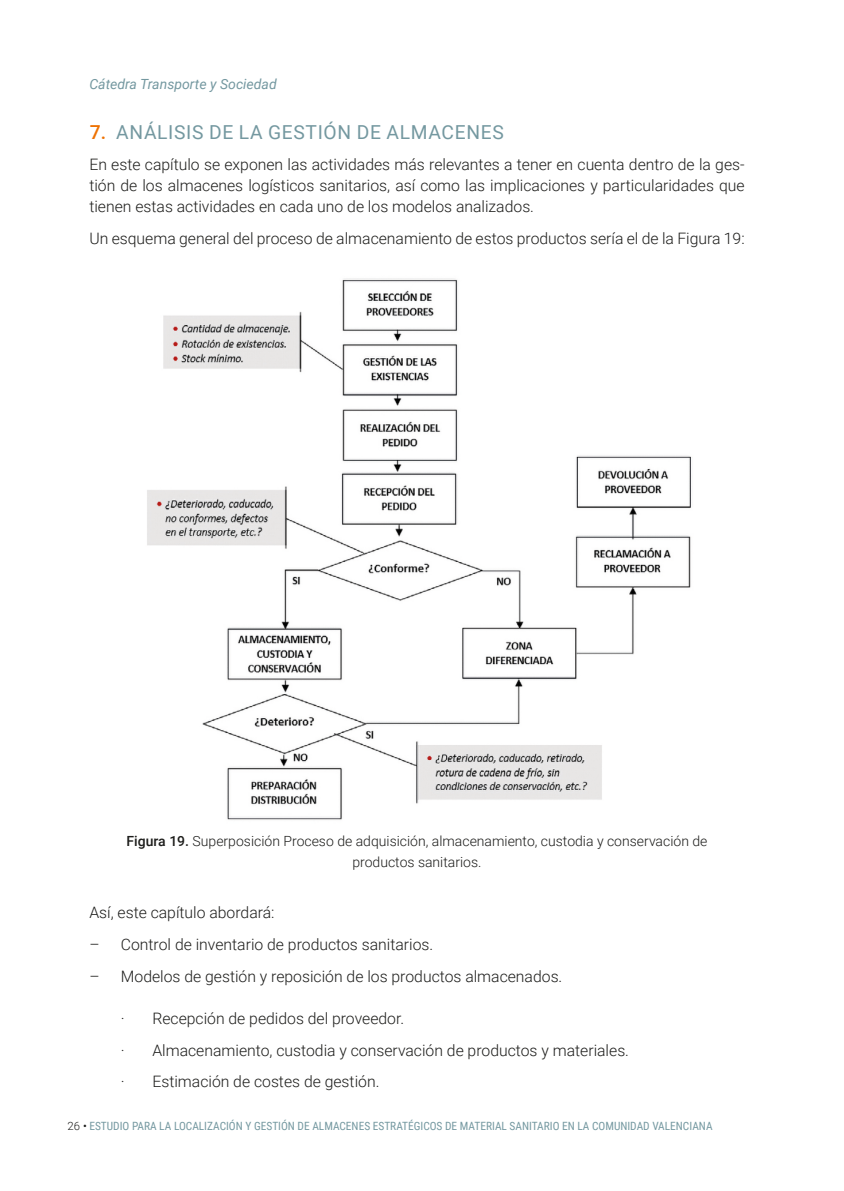
<style>
.page{position:relative;width:844px;height:1191px;background:#fff}
.page>*{position:absolute;margin:0;border:0;box-sizing:border-box;transform-origin:0 0}
.t1{font:19.25px "Roboto";letter-spacing:.035em;color:#7498a0}
.t2{font:300 15.75px/21px "Roboto";color:#1d1d1b;text-align:justify}
.t3{font:300 14px/21px "Roboto";color:#1d1d1b;text-align:center}
.t4{font:italic 14px "Roboto";color:#7498a0}
.t5{font:11.38px "Roboto Condensed";color:#7498a0}
.s1{font-weight:500;color:#ee7203}
.s2{font-weight:500}
.s3{font-family:"Roboto";font-weight:300;color:#1d1d1b}
.s4{font-family:"Roboto";color:#1d1d1b}
</style>
<div class="page">
<img style="left:147px;top:278px;width:544px;height:542px">
<p class="t4" style="left:89px;top:74px;width:189px">Cátedra Transporte y Sociedad</p>
<p class="t1" style="left:90px;top:118px;width:415px"><span class="s1">7.</span> ANÁLISIS DE LA GESTIÓN DE ALMACENES</p>
<p class="t2" style="left:89px;top:154px;width:656px">En este capítulo se exponen las actividades más relevantes a tener en cuenta dentro de la ges&shy;tión de los almacenes logísticos sanitarios, así como las implicaciones y particularidades que tienen estas actividades en cada uno de los modelos analizados.</p>
<p class="t2" style="left:89px;top:228px;width:656px">Un esquema general del proceso de almacenamiento de estos productos sería el de la Figura 19:</p>
<p class="t3" style="left:126px;top:830px;width:582px"><span class="s2">Figura 19.</span> Superposición Proceso de adquisición, almacenamiento, custodia y conservación de productos sanitarios.</p>
<p class="t2" style="left:89px;top:901px;width:187px">Así, este capítulo abordará:</p>
<p class="t2" style="left:89px;top:933px;width:345px">– Control de inventario de productos sanitarios.</p>
<p class="t2" style="left:89px;top:965px;width:474px">– Modelos de gestión y reposición de los productos almacenados.</p>
<p class="t2" style="left:121px;top:1002px;width:509px;line-height:31.5px;text-align:left">· Recepción de pedidos del proveedor.<br>· Almacenamiento, custodia y conservación de productos y materiales. · Estimación de costes de gestión.</p>
<p class="t5" style="left:68px;top:1118px;width:646px"><span class="s3">26</span> <span class="s4">•</span> ESTUDIO PARA LA LOCALIZACIÓN Y GESTIÓN DE ALMACENES ESTRATÉGICOS DE MATERIAL SANITARIO EN LA COMUNIDAD VALENCIANA</p>
</div>
